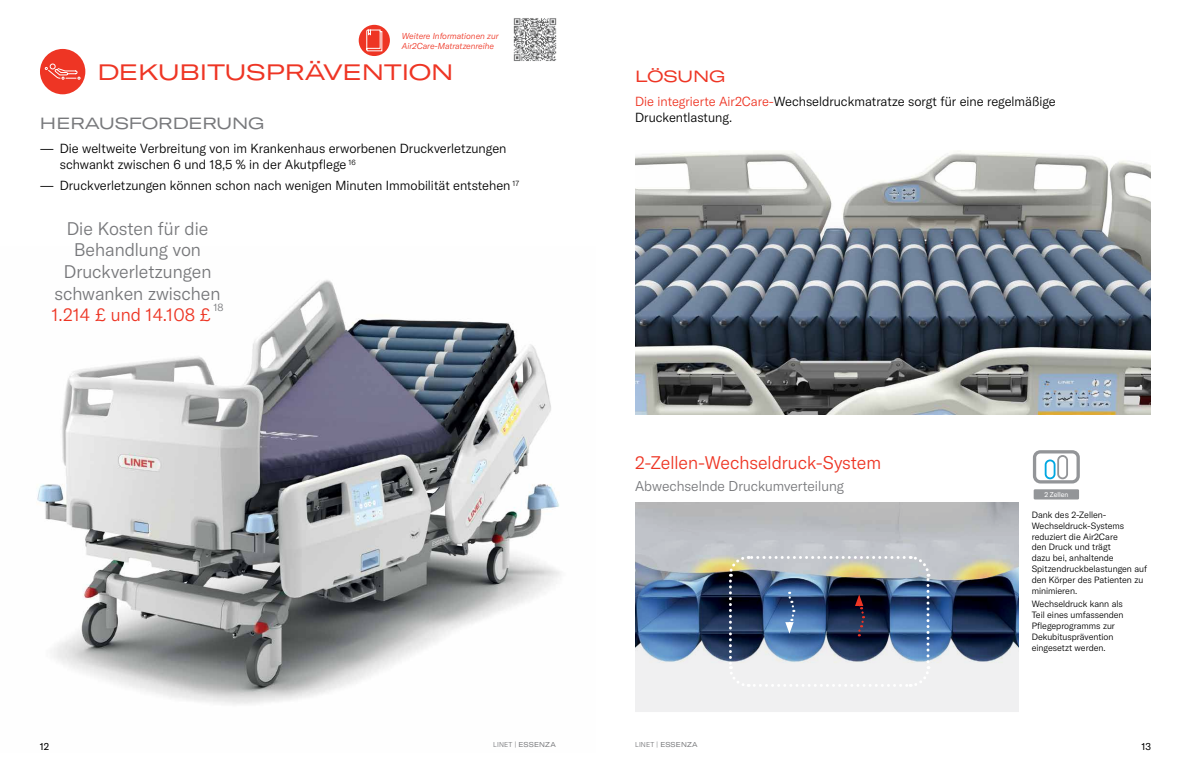
<style>
.page{position:relative;width:1191px;height:766px;background:#fff}
.page>*{position:absolute;margin:0;border:0;box-sizing:border-box;transform-origin:0 0}
.t1{font:22px "GT America Exp Rg";color:#ee3524}
.t2{font:300 18px/21.6px "GT America";color:#77787b;text-align:center}
.t3{font:300 18px "GT America";color:#ee3524}
.t4{font:16px "GT America Exp Rg";color:#77787b}
.t5{font:16px "GT America Exp Rg";color:#ee3524}
.t6{font:300 14px "GT America";color:#77787b}
.t7{font:300 13px/15.6px "GT America";color:#000}
.t8{font:300 10.4px "GT America";color:#77787b}
.t9{font:10px "GT America";color:#000}
.t10{font:300 9px/10.8px "GT America";color:#000}
.t11{font:italic 300 8.5px/10.2px "GT America";color:#ee3524}
.t12{font:expanded 7px "GT America";letter-spacing:.025em;color:#77787b}
.t13{font:7px "GT America";color:#fff}
.s1{color:#ee3524}
.s2{font-weight:300;font-stretch:normal}
</style>
<div class="page">
<div style="left:40px;top:49px;width:45px;height:45px;background:#ee3524;border-radius:50%"></div>
<svg style="left:44px;top:63px;width:37px;height:17px"></svg>
<img style="left:513px;top:18px;width:44px;height:43px">
<div style="left:359px;top:25px;width:31px;height:31px;background:#ee3524;border-radius:50%"></div>
<svg style="left:366px;top:29px;width:16px;height:22px"></svg>
<img style="left:37px;top:280px;width:523px;height:425px">
<img style="left:635px;top:151px;width:515px;height:263px">
<img style="left:635px;top:502px;width:383px;height:209px">
<img style="left:727px;top:554px;width:204px;height:134px">
<div style="left:1033px;top:450px;width:46px;height:33px;border:3px solid #939598;border-radius:6px"></div>
<div style="left:1044px;top:459px;width:11px;height:20px;border:2px solid #00a7e1;border-radius:4px"></div>
<div style="left:1057px;top:455px;width:11px;height:24px;border:2px solid #939598;border-radius:4px"></div>
<div style="left:1033px;top:489px;width:46px;height:10px;background:#939598"></div>
<p class="t11" style="left:402px;top:30px;width:98px">Weitere Informationen zur<br>Air2Care-Matratzenreihe</p>
<h1 class="t1" style="left:97px;top:59px;width:357px">DEKUBITUSPRÄVENTION</h1>
<p class="t4" style="left:40px;top:114px;width:226px">HERAUSFORDERUNG</p>
<p class="t7" style="left:60px;top:141px;width:448px;text-indent:-20px">— Die weltweite Verbreitung von im Krankenhaus erworbenen Druckverletzungen schwankt zwischen 6 und 18,5 % in der Akutpflege <sup>16</sup></p>
<p class="t7" style="left:40px;top:178px;width:481px">— Druckverletzungen können schon nach wenigen Minuten Immobilität entstehen <sup>17</sup></p>
<h2 class="t2" style="left:55px;top:217px;width:167px">Die Kosten für die<br>Behandlung von<br>Druckverletzungen schwanken zwischen</h2>
<h2 class="t3" style="left:51px;top:304px;width:161px">1.214 £ und 14.108 £</h2>
<p class="t8" style="left:213px;top:301px;width:12px">18</p>
<p class="t5" style="left:635px;top:67px;width:92px">LÖSUNG</p>
<p class="t7" style="left:635px;top:94px;width:422px"><span class="s1">Die integrierte Air2Care-</span>Wechseldruckmatratze sorgt für eine regelmäßige<br>Druckentlastung.</p>
<h2 class="t3" style="left:635px;top:451px;width:247px">2-Zellen-Wechseldruck-System</h2>
<p class="t6" style="left:635px;top:478px;width:210px">Abwechselnde Druckumverteilung</p>
<p class="t13" style="left:1044px;top:490px;width:26px">2 Zellen</p>
<p class="t10" style="left:1031px;top:509px;width:117px">Dank des 2-Zellen-<br>Wechseldruck-Systems reduziert die Air2Care<br>den Druck und trägt<br>dazu bei, anhaltende<br>Spitzendruckbelastungen auf den Körper des Patienten zu minimieren.</p>
<p class="t10" style="left:1031px;top:598px;width:93px">Wechseldruck kann als<br>Teil eines umfassenden<br>Pflegeprogramms zur<br>Dekubitusprävention eingesetzt werden.</p>
<p class="t9" style="left:40px;top:740px;width:11px">12</p>
<p class="t12" style="left:493px;top:740px;width:64px"><span class="s2">LINET |</span> ESSENZA</p>
<p class="t12" style="left:635px;top:740px;width:64px"><span class="s2">LINET |</span> ESSENZA</p>
<p class="t9" style="left:1141px;top:740px;width:11px">13</p>
</div>
